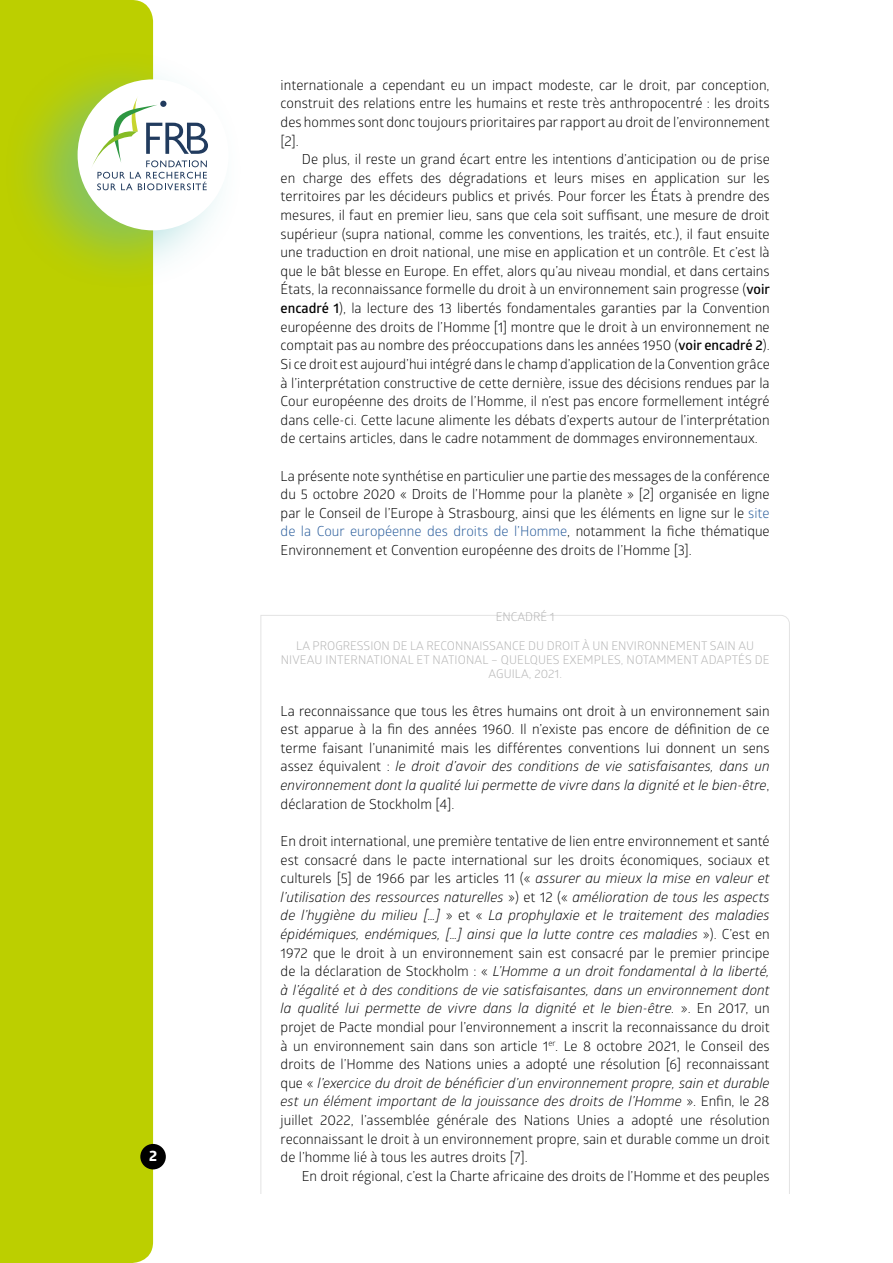
<style>
.page{position:relative;width:893px;height:1263px;background:#fff}
.page>*{position:absolute;margin:0;border:0;box-sizing:border-box;transform-origin:0 0}
.t1{font:700 14.85px "Globerx";color:#fff}
.t2{font:13.8px/18.6px "Glober";color:#000;text-align:justify}
.t3{font:12px/14.4px "Glober";color:#b2b2b2;text-align:center}
.s1{font-weight:600}
.s2{color:#275b9b}
.s3{font-style:italic}
</style>
<div class="page">
<div style="left:0;top:0;width:153px;height:1263px;background:#bccf00"></div>
<div style="left:1px;top:49px;width:244px;height:243px;background:#51babc;opacity:.5"></div>
<div style="left:78px;top:79px;width:151px;height:151px;background:#fff;border-radius:50%"></div>
<svg style="left:91px;top:96px;width:117px;height:94px"></svg>
<div style="left:140px;top:1144px;width:26px;height:25px;background:#000;border-radius:50%"></div>
<svg style="left:260px;top:615px;width:530px;height:579px"></svg>
<p class="t1" style="left:149px;top:1145px;width:10px">2</p>
<p class="t2" style="left:281px;top:75px;width:490px">internationale a cependant eu un impact modeste, car le droit, par conception, construit des relations entre les humains et reste très anthropocentré : les droits des hommes sont donc toujours prioritaires par rapport au droit de l’environnement [2].</p>
<p class="t2" style="left:281px;top:149px;width:491px;text-indent:21px">De plus, il reste un grand écart entre les intentions d’anticipation ou de prise en charge des effets des dégradations et leurs mises en application sur les territoires par les décideurs publics et privés. Pour forcer les États à prendre des mesures, il faut en premier lieu, sans que cela soit suffisant, une mesure de droit supérieur (supra national, comme les conventions, les traités, etc.), il faut ensuite une traduction en droit national, une mise en application et un contrôle. Et c’est là que le bât blesse en Europe. En effet, alors qu’au niveau mondial, et dans certains États, la reconnaissance formelle du droit à un environnement sain progresse (<span class="s1">voir encadré 1</span>), la lecture des 13 libertés fondamentales garanties par la Convention européenne des droits de l’Homme [1] montre que le droit à un environnement ne comptait pas au nombre des préoccupations dans les années 1950 (<span class="s1">voir encadré 2</span>).<br>Si ce droit est aujourd’hui intégré dans le champ d’application de la Convention grâce à l’interprétation constructive de cette dernière, issue des décisions rendues par la Cour européenne des droits de l’Homme, il n’est pas encore formellement intégré dans celle-ci. Cette lacune alimente les débats d’experts autour de l’interprétation de certains articles, dans le cadre notamment de dommages environnementaux.</p>
<p class="t2" style="left:281px;top:466px;width:491px">La présente note synthétise en particulier une partie des messages de la conférence du 5 octobre 2020 « Droits de l’Homme pour la planète » [2] organisée en ligne par le Conseil de l’Europe à Strasbourg, ainsi que les éléments en ligne sur le <span class="s2">site de la Cour européenne des droits de l’Homme</span>, notamment la fiche thématique Environnement et Convention européenne des droits de l’Homme [3].</p>
<p class="t3" style="left:496px;top:609px;width:60px">ENCADRÉ 1</p>
<p class="t3" style="left:281px;top:638px;width:490px">LA PROGRESSION DE LA RECONNAISSANCE DU DROIT À UN ENVIRONNEMENT SAIN AU<br>NIVEAU INTERNATIONAL ET NATIONAL – QUELQUES EXEMPLES, NOTAMMENT ADAPTÉS DE<br>AGUILA, 2021.</p>
<p class="t2" style="left:281px;top:701px;width:490px">La reconnaissance que tous les êtres humains ont droit à un environnement sain est apparue à la fin des années 1960. Il n’existe pas encore de définition de ce terme faisant l’unanimité mais les différentes conventions lui donnent un sens assez équivalent : <span class="s3">le droit d’avoir des conditions de vie satisfaisantes, dans un environnement dont la qualité lui permette de vivre dans la dignité et le bien-être</span>, déclaration de Stockholm [4].</p>
<p class="t2" style="left:281px;top:831px;width:491px">En droit international, une première tentative de lien entre environnement et santé est consacré dans le pacte international sur les droits économiques, sociaux et culturels [5] de 1966 par les articles 11 (« <span class="s3">assurer au mieux la mise en valeur et l’utilisation des ressources naturelles</span> ») et 12 (« <span class="s3">amélioration de tous les aspects de l’hygiène du milieu […]</span> » et « <span class="s3">La prophylaxie et le traitement des maladies épidémiques, endémiques, […] ainsi que la lutte contre ces maladies</span> »). C’est en 1972 que le droit à un environnement sain est consacré par le premier principe de la déclaration de Stockholm : « <span class="s3">L’Homme a un droit fondamental à la liberté, à l’égalité et à des conditions de vie satisfaisantes, dans un environnement dont la qualité lui permette de vivre dans la dignité et le bien-être.</span> ». En 2017, un projet de Pacte mondial pour l’environnement a inscrit la reconnaissance du droit à un environnement sain dans son article 1<sup>er</sup>. Le 8 octobre 2021, le Conseil des droits de l’Homme des Nations unies a adopté une résolution [6] reconnaissant que « <span class="s3">l’exercice du droit de bénéficier d’un environnement propre, sain et durable est un élément important de la jouissance des droits de l’Homme</span> ». Enfin, le 28 juillet 2022, l’assemblée générale des Nations Unies a adopté une résolution reconnaissant le droit à un environnement propre, sain et durable comme un droit de l’homme lié à tous les autres droits [7].</p>
<p class="t2" style="left:302px;top:1166px;width:469px">En droit régional, c’est la Charte africaine des droits de l’Homme et des peuples</p>
</div>
